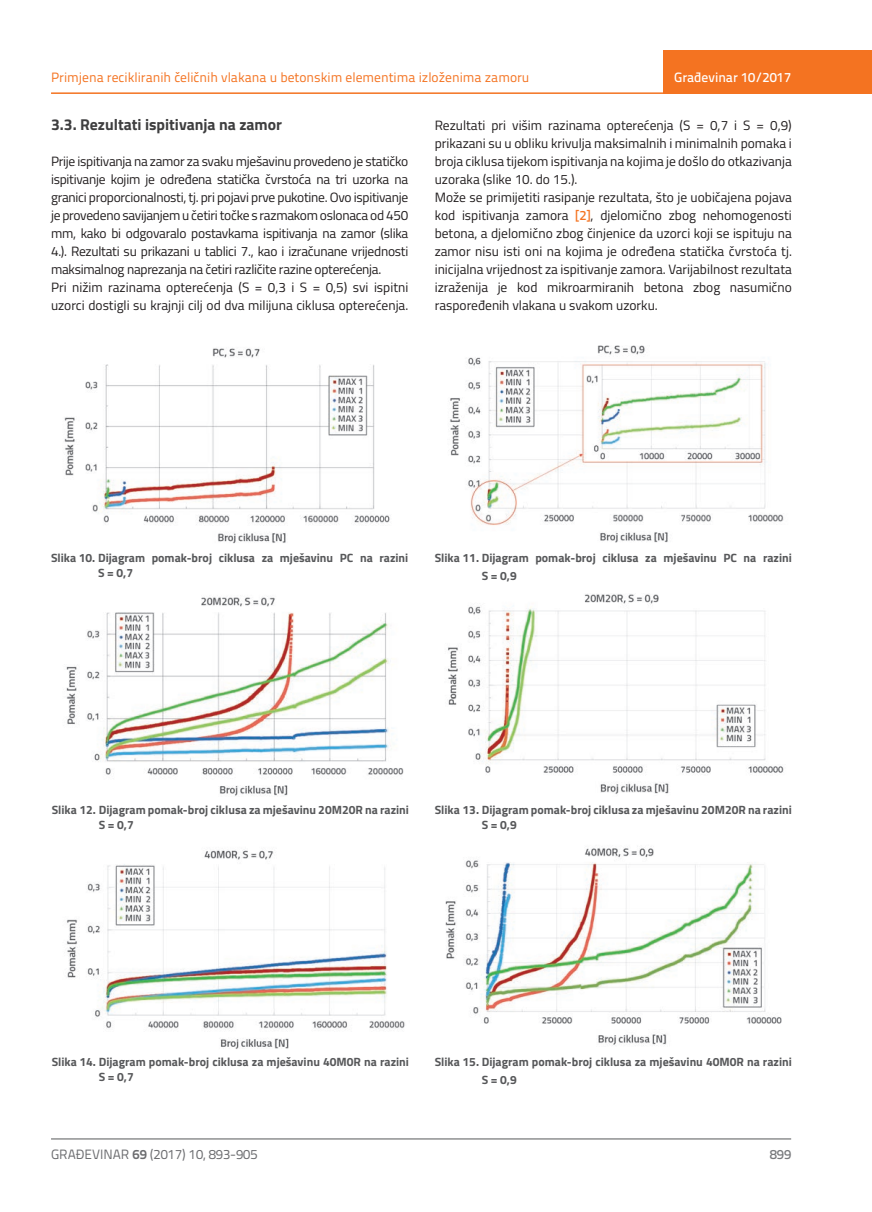
<style>
.page{position:relative;width:872px;height:1212px;background:#fff}
.page>*{position:absolute;margin:0;border:0;box-sizing:border-box;transform-origin:0 0}
.t1{font:700 15.75px "Titillium";color:#3e3e3f}
.t2{font:13.5px/18px "Titillium";color:#231f20}
.t3{font:13.5px/18px "Titillium";letter-spacing:-.02em;color:#231f20}
.t4{font:13.5px "Titillium Text 22 L";color:#f47321}
.t5{font:13.5px "Titillium Text 22 L";color:#6c6d70}
.t6{font:500 13.5px "Titillium Text 22 L";color:#fff}
.t7{font:500 13.5px "Titillium Text 22 L";color:#787a7d}
.t8{font:700 12px/15px "Titillium";color:#57585a}
.s1{font-family:"Titillium Text 22 L";font-weight:500;color:#f47321}
.s2{font-weight:700}
</style>
<div class="page">
<hr style="left:51px;top:92px;width:821px;height:2px;background:#f47321">
<div style="left:663px;top:50px;width:209px;height:44px;background:#f47321"></div>
<hr style="left:51px;top:1139px;width:740px;height:1px;background:#57585a">
<img style="left:64px;top:348px;width:326px;height:196px">
<img style="left:450px;top:345px;width:334px;height:198px">
<img style="left:66px;top:596px;width:338px;height:200px">
<img style="left:448px;top:594px;width:336px;height:200px">
<img style="left:67px;top:850px;width:338px;height:199px">
<img style="left:445px;top:848px;width:337px;height:197px">
<p class="t4" style="left:51px;top:68px;width:480px">Primjena recikliranih čeličnih vlakana u betonskim elementima izloženima zamoru</p>
<p class="t2" style="left:435px;top:115px;width:359px">Rezultati pri višim razinama opterećenja (S = 0,7 i S = 0,9) prikazani su u obliku krivulja maksimalnih i minimalnih pomaka i broja ciklusa tijekom ispitivanja na kojima je došlo do otkazivanja uzoraka (slike 10. do 15.).<br>Može se primijetiti rasipanje rezultata, što je uobičajena pojava kod ispitivanja zamora <span class="s1">[2]</span>, djelomično zbog nehomogenosti betona, a djelomično zbog činjenice da uzorci koji se ispituju na zamor nisu isti oni na kojima je određena statička čvrstoća tj. inicijalna vrijednost za ispitivanje zamora. Varijabilnost rezultata izraženija je kod mikroarmiranih betona zbog nasumično raspoređenih vlakana u svakom uzorku.</p>
<p class="t6" style="left:674px;top:67px;width:118px">Građevinar 10/2017</p>
<p class="t1" style="left:51px;top:112px;width:232px">3.3. Rezultati ispitivanja na zamor</p>
<p class="t3" style="left:51px;top:151px;width:359px">Prije ispitivanja na zamor za svaku mješavinu provedeno je statičko ispitivanje kojim je određena statička čvrstoća na tri uzorka na granici proporcionalnosti, tj. pri pojavi prve pukotine. Ovo ispitivanje je provedeno savijanjem u četiri točke s razmakom oslonaca od 450 mm, kako bi odgovaralo postavkama ispitivanja na zamor (slika 4.). Rezultati su prikazani u tablici 7., kao i izračunane vrijednosti maksimalnog naprezanja na četiri različite razine opterećenja.<br>Pri nižim razinama opterećenja (S = 0,3 i S = 0,5) svi ispitni uzorci dostigli su krajnji cilj od dva milijuna ciklusa opterećenja.</p>
<p class="t8" style="left:98px;top:550px;width:312px;text-indent:-47px">Slika 10. Dijagram pomak-broj ciklusa za mješavinu PC na razini<br>S = 0,7</p>
<p class="t8" style="left:482px;top:548px;width:312px;line-height:18px;text-indent:-47px">Slika 11. Dijagram pomak-broj ciklusa za mješavinu PC na razini<br>S = 0,9</p>
<p class="t8" style="left:99px;top:802px;width:312px;text-indent:-47px">Slika 12. Dijagram pomak-broj ciklusa za mješavinu 20M20R na razini<br>S = 0,7</p>
<p class="t8" style="left:482px;top:802px;width:311px;text-indent:-47px">Slika 13. Dijagram pomak-broj ciklusa za mješavinu 20M20R na razini<br>S = 0,9</p>
<p class="t8" style="left:99px;top:1054px;width:312px;text-indent:-47px">Slika 14. Dijagram pomak-broj ciklusa za mješavinu 40M0R na razini<br>S = 0,7</p>
<p class="t8" style="left:482px;top:1052px;width:311px;line-height:18px;text-indent:-47px">Slika 15. Dijagram pomak-broj ciklusa za mješavinu 40M0R na razini<br>S = 0,9</p>
<p class="t5" style="left:51px;top:1144px;width:208px">GRAĐEVINAR <span class="s2">69</span> (2017) 10, 893-905</p>
<p class="t7" style="left:769px;top:1144px;width:23px">899</p>
</div>
